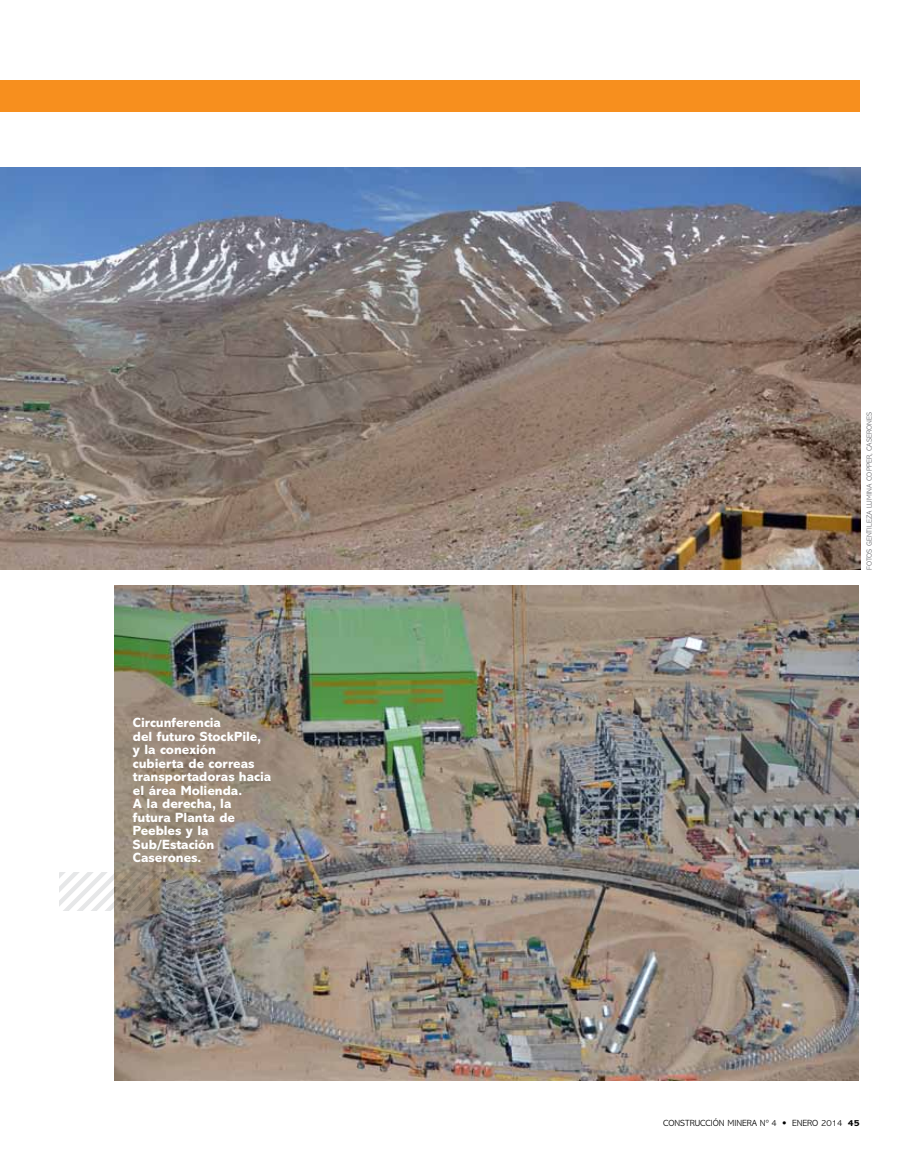
<style>
.page{position:relative;width:915px;height:1170px;background:#fff}
.page>*{position:absolute;margin:0;border:0;box-sizing:border-box;transform-origin:0 0}
.t1{font:800 13.5px/13.5px "Abadi";color:#fff}
.t2{font:300 9px "Abadi";color:#000}
.t3{font:300 7.5px "Abadi";letter-spacing:.005em;color:#6d6e71}
.s1{font-family:"Frutiger";font-weight:700}
.s2{font-weight:800}
</style>
<div class="page">
<img style="left:0;top:167px;width:860px;height:402px">
<div style="left:0;top:80px;width:859px;height:32px;background:#f78f1e"></div>
<img style="left:114px;top:586px;width:744px;height:494px">
<svg style="left:60px;top:872px;width:242px;height:38px;background:#9c9691"></svg>
<p class="t1" style="left:133px;top:716px;width:140px">Circunferencia<br>del futuro StockPile, y la conexión<br>cubierta de correas transportadoras hacia el área Molienda.<br>A la derecha, la futura Planta de<br>Peebles y la<br>Sub/Estación<br>Caserones.</p>
<p class="t3" style="left:864px;top:570px;width:160px;rotate:-90deg">FOTOS GENTILEZA LUMINA COPPER, CASERONES</p>
<p class="t2" style="left:662px;top:1118px;width:198px">CONSTRUCCIÓN MINERA Nº 4 <span class="s1">•</span> ENERO 2014 <span class="s2">45</span></p>
</div>
